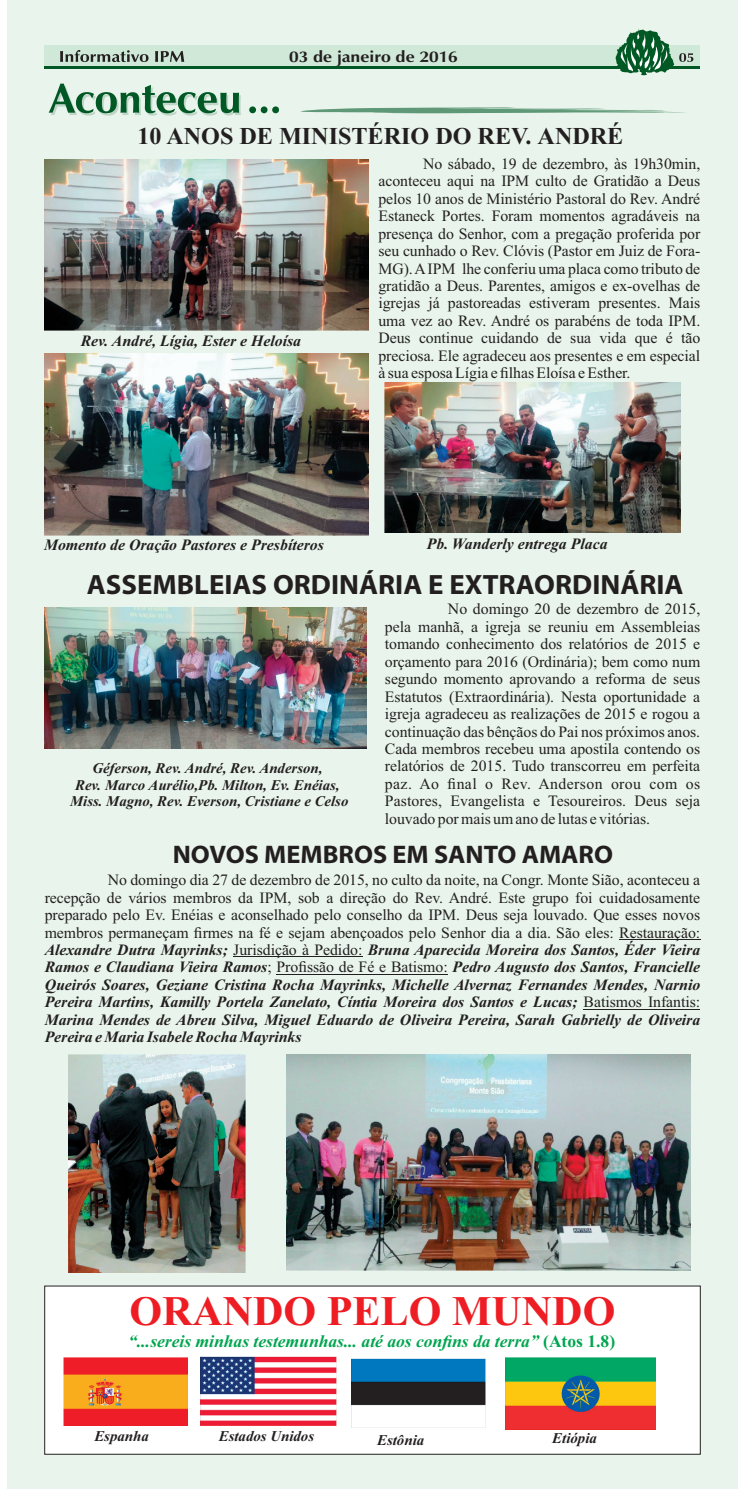
<style>
.page{position:relative;width:745px;height:1489px;background:#fff}
.page>*{position:absolute;margin:0;border:0;box-sizing:border-box;transform-origin:0 0}
.t1{font:700 42px "Times New Roman";color:#ee1d23}
.t2{font:700 28px "Myriad Web Pro";color:#231f20}
.t3{font:700 25.55px "Myriad Web Pro";color:#231f20}
.t4{font:700 24.15px "Times New Roman";color:#231f20}
.t5{font:italic 700 17.5px "Times New Roman";color:#00a54f}
.t6{font:15.75px/17.5px "Times New Roman";letter-spacing:-.005em;color:#231f20;text-align:justify}
.t7{font:italic 700 15.75px/17.5px "Times New Roman";color:#231f20;text-align:justify}
.t8{font:700 15.75px "Zapf Humanist 601 BT";color:#231f20;scale:1.11 1}
.t9{font:italic 700 14.88px "Times New Roman";color:#231f20}
.t10{font:italic 700 14.7px/16.4px "Times New Roman";color:#231f20;text-align:center}
.s1{font-weight:400;font-style:normal}
.s2{font-style:normal}
</style>
<div class="page">
<div style="left:7px;top:0;width:730px;height:1488px;background:#e9f5ec"></div>
<svg style="left:49px;top:83px;width:230px;height:33px"></svg>
<svg style="left:300px;top:107px;width:386px;height:6px"></svg>
<div style="left:44px;top:1285px;width:656px;height:169px;background:#fff"></div>
<hr style="left:619px;top:938px;width:80px;height:1px;background:#231f20">
<hr style="left:233px;top:956px;width:129px;height:1px;background:#231f20">
<hr style="left:276px;top:973px;width:171px;height:1px;background:#231f20">
<hr style="left:583px;top:1008px;width:116px;height:1px;background:#231f20">
<img style="left:63px;top:1357px;width:124px;height:68px">
<img style="left:201px;top:1356px;width:135px;height:68px">
<img style="left:351px;top:1358px;width:134px;height:69px">
<img style="left:505px;top:1357px;width:149px;height:72px">
<img style="left:45px;top:160px;width:323px;height:170px">
<img style="left:45px;top:353px;width:323px;height:182px">
<img style="left:384px;top:382px;width:295px;height:150px">
<img style="left:45px;top:607px;width:321px;height:141px">
<img style="left:286px;top:1054px;width:404px;height:216px">
<img style="left:68px;top:1054px;width:178px;height:217px">
<div style="left:45px;top:49px;width:654px;height:20px;background:#005824"></div>
<div style="left:45px;top:46px;width:654px;height:20px;background:#d0e8d7"></div>
<svg style="left:60px;top:50px;width:124px;height:12px"></svg>
<svg style="left:615px;top:29px;width:78px;height:46px"></svg>
<p class="t8" style="left:289px;top:47px;width:153px">03 de janeiro de 2016</p>
<h3 class="t4" style="left:137px;top:128px;width:487px">10 ANOS DE MINISTÉRIO DO REV. ANDRÉ</h3>
<p class="t7" style="left:81px;top:333px;width:222px">Rev. André, Lígia, Ester e Heloísa</p>
<p class="t6" style="left:378px;top:156px;width:323px;text-indent:45px">No sábado, 19 de dezembro, às 19h30min, aconteceu aqui na IPM culto de Gratidão a Deus pelos 10 anos de Ministério Pastoral do Rev. André Estaneck Portes. Foram momentos agradáveis na presença do Senhor, com a pregação proferida por seu cunhado o Rev. Clóvis (Pastor em Juiz de Fora-MG).AIPM lhe conferiu uma placa como tributo de gratidão a Deus. Parentes, amigos e ex-ovelhas de igrejas já pastoreadas estiveram presentes. Mais uma vez ao Rev. André os parabéns de toda IPM.<br>Deus continue cuidando de sua vida que é tão preciosa. Ele agradeceu aos presentes e em especial à sua esposa Lígia e filhas Eloísa e Esther.</p>
<p class="t7" style="left:44px;top:537px;width:281px">Momento de Oração Pastores e Presbíteros</p>
<p class="t7" style="left:426px;top:537px;width:182px">Pb. Wanderly entrega Placa</p>
<h2 class="t2" style="left:87px;top:575px;width:598px">ASSEMBLEIAS ORDINÁRIA E EXTRAORDINÁRIA</h2>
<p class="t6" style="left:384px;top:602px;width:317px;text-indent:63px">No domingo 20 de dezembro de 2015, pela manhã, a igreja se reuniu em Assembleias tomando conhecimento dos relatórios de 2015 e orçamento para 2016 (Ordinária); bem como num segundo momento aprovando a reforma de seus Estatutos (Extraordinária). Nesta oportunidade a igreja agradeceu as realizações de 2015 e rogou a continuação das bênçãos do Pai nos próximos anos.<br>Cada membros recebeu uma apostila contendo os relatórios de 2015. Tudo transcorreu em perfeita paz. Ao final o Rev. Anderson orou com os Pastores, Evangelista e Tesoureiros. Deus seja louvado por mais um ano de lutas e vitórias.</p>
<h3 class="t3" style="left:173px;top:845px;width:441px">NOVOS MEMBROS EM SANTO AMARO</h3>
<p class="t7" style="left:45px;top:872px;width:656px;text-indent:63px"><span class="s1">No domingo dia 27 de dezembro de 2015, no culto da noite, na Congr. Monte Sião, aconteceu a recepção de vários membros da IPM, sob a direção do Rev. André. Este grupo foi cuidadosamente preparado pelo Ev. Enéias e aconselhado pelo conselho da IPM. Deus seja louvado. Que esses novos membros permaneçam firmes na fé e sejam abençoados pelo Senhor dia a dia. São eles: Restauração:<br></span>Alexandre Dutra Mayrinks; <span class="s1">Jurisdição à Pedido:</span> Bruna Aparecida Moreira dos Santos, Éder Vieira Ramos e Claudiana Vieira Ramos<span class="s1">; Profissão de Fé e Batismo:</span> Pedro Augusto dos Santos, Francielle Queirós Soares, Geziane Cristina Rocha Mayrinks, Michelle Alvernaz Fernandes Mendes, Narnio Pereira Martins, Kamilly Portela Zanelato, Cíntia Moreira dos Santos e Lucas; <span class="s1">Batismos Infantis:<br></span>Marina Mendes de Abreu Silva, Miguel Eduardo de Oliveira Pereira, Sarah Gabrielly de Oliveira Pereira e Maria Isabele Rocha Mayrinks</p>
<p class="t10" style="left:70px;top:761px;width:279px">Géferson, Rev. André, Rev. Anderson,<br>Rev. Marco Aurélio,Pb. Milton, Ev. Enéias,<br>Miss. Magno, Rev. Everson, Cristiane e Celso</p>
<h1 class="t1" style="left:129px;top:1297px;width:487px">ORANDO PELO MUNDO</h1>
<p class="t5" style="left:128px;top:1334px;width:488px">“...sereis minhas testemunhas... até aos confins da terra” <span class="s2">(Atos 1.8)</span></p>
<p class="t9" style="left:94px;top:1430px;width:56px">Espanha</p>
<p class="t9" style="left:219px;top:1430px;width:97px">Estados Unidos</p>
<p class="t9" style="left:377px;top:1434px;width:49px">Estônia</p>
<p class="t9" style="left:552px;top:1432px;width:46px">Etiópia</p>
</div>
